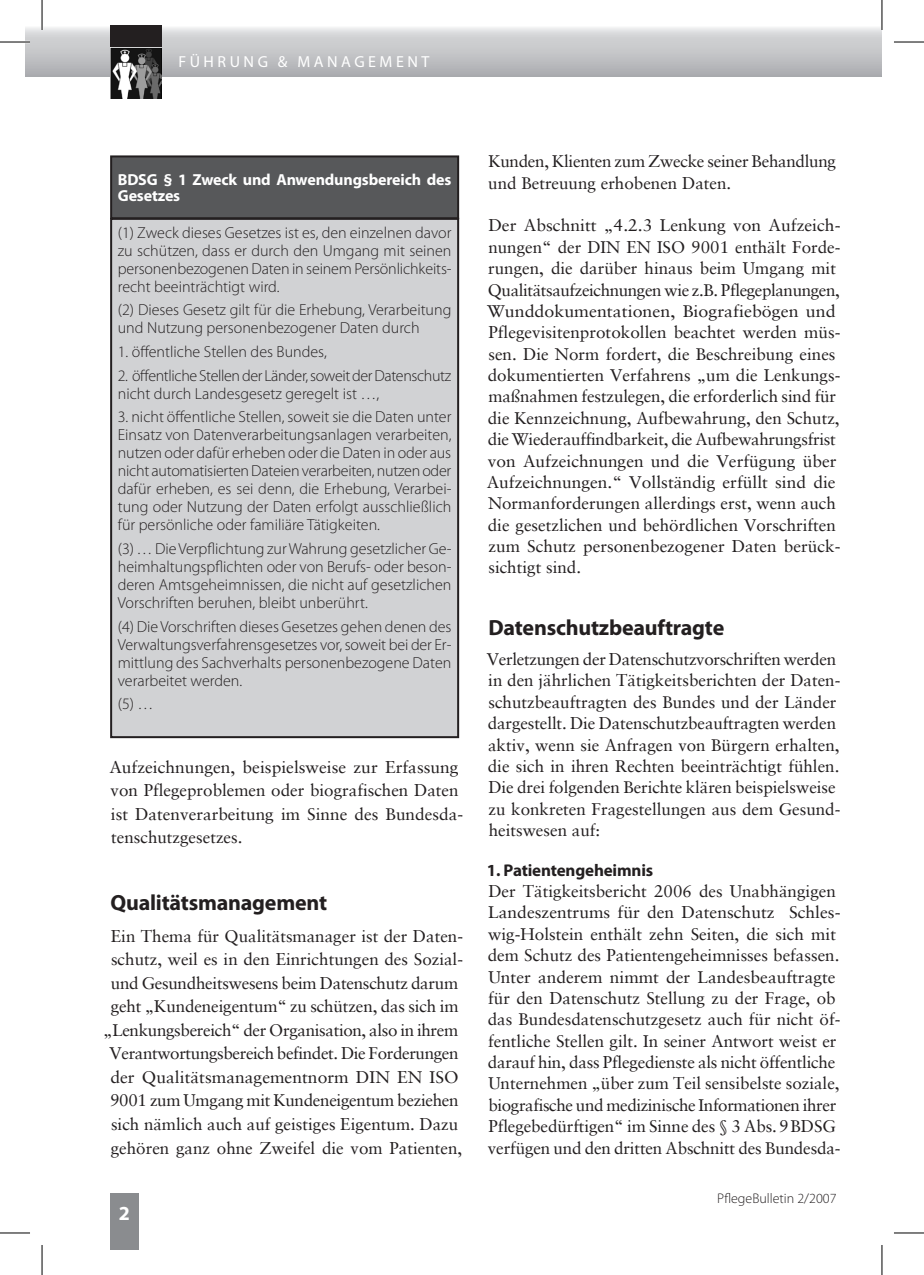
<style>
.page{position:relative;width:924px;height:1275px;background:#fff}
.page>*{position:absolute;margin:0;border:0;box-sizing:border-box;transform-origin:0 0}
.t1{font:700 22px "Myriad Pro";letter-spacing:-.01em;color:#231f20}
.t2{font:17px/21.4px "Sabon";color:#231f20}
.t3{font:700 17px "Myriad Pro";letter-spacing:-.01em;color:#231f20}
.t4{font:300 16px/18px "Myriad Pro";color:#231f20;text-align:justify}
.t5{font:300 16px/18px "Myriad Pro";letter-spacing:-.025em;color:#231f20}
.t6{font:700 16px/16px "Myriad Pro";letter-spacing:-.01em;color:#fff}
.t7{font:16px "Myriad Pro";letter-spacing:.22em;color:#fff}
.t8{font:300 14px "Myriad Pro";color:#231f20}
</style>
<div class="page">
<hr style="left:25px;top:76px;width:856px;height:1px;background:#4b4c4d">
<svg style="left:25px;top:25px;width:856px;height:51px;background:#c7c8ca"></svg>
<div style="left:110px;top:1193px;width:28px;height:57px;background:#8a8c8f"></div>
<div style="left:110px;top:25px;width:51px;height:51px;background:#231f20"></div>
<img style="left:110px;top:48px;width:51px;height:51px">
<div style="left:111px;top:219px;width:347px;height:518px;background:#d1d2d4"></div>
<div style="left:110px;top:218px;width:349px;height:520px;border:2px solid #231f20"></div>
<div style="left:111px;top:156px;width:347px;height:62px;background:#57585a"></div>
<div style="left:110px;top:155px;width:349px;height:64px;border:2px solid #231f20"></div>
<hr style="left:0;top:41px;width:30px;height:2px;background:#fff">
<hr style="left:41px;top:0;width:2px;height:30px;background:#fff">
<hr style="left:880px;top:0;width:2px;height:30px;background:#fff">
<hr style="left:0;top:42px;width:30px;height:1px;background:#000">
<hr style="left:893px;top:42px;width:30px;height:1px;background:#000">
<hr style="left:0;top:1232px;width:30px;height:1px;background:#000">
<hr style="left:893px;top:1232px;width:30px;height:1px;background:#000">
<hr style="left:42px;top:0;width:1px;height:30px;background:#000">
<hr style="left:42px;top:1245px;width:1px;height:30px;background:#000">
<hr style="left:881px;top:0;width:1px;height:30px;background:#000">
<hr style="left:881px;top:1245px;width:1px;height:30px;background:#000">
<p class="t7" style="left:178px;top:52px;width:252px">FÜHRUNG &amp; MANAGEM ENT</p>
<p class="t6" style="left:118px;top:171px;width:335px">BDSG § 1 Zweck und Anwendungsbereich des<br>Gesetzes</p>
<p class="t4" style="left:118px;top:223px;width:335px">(1) Zweck dieses Gesetzes ist es, den einzelnen davor zu schützen, dass er durch den Umgang mit seinen personenbezogenen Daten in seinem Persönlichkeits&shy;recht beeinträchtigt wird.</p>
<p class="t4" style="left:118px;top:301px;width:335px">(2) Dieses Gesetz gilt für die Erhebung, Verarbeitung und Nutzung personenbezogener Daten durch</p>
<p class="t4" style="left:118px;top:342px;width:210px">1. öffentliche Stellen des Bundes,</p>
<p class="t5" style="left:118px;top:366px;width:335px">2. öffentliche Stellen der Länder, soweit der Datenschutz nicht durch Landesgesetz geregelt ist …,</p>
<p class="t4" style="left:118px;top:408px;width:335px">3. nicht öffentliche Stellen, soweit sie die Daten unter Einsatz von Datenverarbeitungsanlagen verarbeiten, nutzen oder dafür erheben oder die Daten in oder aus nicht automatisierten Dateien verarbeiten, nutzen oder dafür erheben, es sei denn, die Erhebung, Verarbei&shy;tung oder Nutzung der Daten erfolgt ausschließlich für persönliche oder familiäre Tätigkeiten.</p>
<p class="t4" style="left:118px;top:539px;width:335px">(3) … Die Verpflichtung zur Wahrung gesetzlicher Ge&shy;heimhaltungspflichten oder von Berufs- oder beson&shy;deren Amtsgeheimnissen, die nicht auf gesetzlichen Vorschriften beruhen, bleibt unberührt.</p>
<p class="t4" style="left:118px;top:617px;width:335px">(4) Die Vorschriften dieses Gesetzes gehen denen des Verwaltungsverfahrensgesetzes vor, soweit bei der Er&shy;mittlung des Sachverhalts personenbezogene Daten verarbeitet werden.</p>
<p class="t4" style="left:118px;top:695px;width:37px">(5) …</p>
<p class="t2" style="left:109px;top:755px;width:355px;line-height:23.6px">Aufzeichnungen, beispielsweise zur Erfassung von Pflegeproblemen oder biografischen Daten ist Datenverarbeitung im Sinne des Bundesda&shy;tenschutzgesetzes.</p>
<p class="t1" style="left:110px;top:887px;width:218px">Qualitätsmanagement</p>
<p class="t2" style="left:103px;top:923px;width:361px;line-height:23.6px;text-align:center">Ein Thema für Qualitätsmanager ist der Daten&shy;schutz, weil es in den Einrichtungen des Sozial&shy;und Gesundheitswesens beim Datenschutz darum geht „Kundeneigentum“ zu schützen, das sich im „Lenkungsbereich“ der Organisation, also in ihrem Verantwortungsbereich befindet. Die Forderungen der Qualitätsmanagementnorm DIN EN ISO 9001 zum Umgang mit Kundeneigentum beziehen sich nämlich auch auf geistiges Eigentum. Dazu gehören ganz ohne Zweifel die vom Patienten,</p>
<p class="t2" style="left:488px;top:151px;width:349px">Kunden, Klienten zum Zwecke seiner Behandlung und Betreuung erhobenen Daten.</p>
<p class="t2" style="left:486px;top:215px;width:355px">Der Abschnitt „4.2.3 Lenkung von Aufzeich&shy;nungen“ der DIN EN ISO 9001 enthält Forde&shy;rungen, die darüber hinaus beim Umgang mit Qualitätsaufzeichnungen wie z.B. Pflegeplanungen, Wunddokumentationen, Biografiebögen und Pflegevisitenprotokollen beachtet werden müs&shy;sen. Die Norm fordert, die Beschreibung eines dokumentierten Verfahrens „um die Lenkungs&shy;maßnahmen festzulegen, die erforderlich sind für die Kennzeichnung, Aufbewahrung, den Schutz, die Wiederauffindbarkeit, die Aufbewahrungsfrist von Aufzeichnungen und die Verfügung über Aufzeichnungen.“ Vollständig erfüllt sind die Normanforderungen allerdings erst, wenn auch die gesetzlichen und behördlichen Vorschriften zum Schutz personenbezogener Daten berück&shy;sichtigt sind.</p>
<p class="t1" style="left:488px;top:613px;width:237px">Datenschutzbeauftragte</p>
<p class="t2" style="left:486px;top:648px;width:355px">Verletzungen der Datenschutzvorschriften werden in den jährlichen Tätigkeitsberichten der Daten&shy;schutzbeauftragten des Bundes und der Länder dargestellt. Die Datenschutzbeauftragten werden aktiv, wenn sie Anfragen von Bürgern erhalten, die sich in ihren Rechten beeinträchtigt fühlen.<br>Die drei folgenden Berichte klären beispielsweise zu konkreten Fragestellungen aus dem Gesund&shy;heitswesen auf:</p>
<p class="t3" style="left:486px;top:859px;width:168px">1 . Patientengeheimnis</p>
<p class="t2" style="left:487px;top:880px;width:354px">Der Tätigkeitsbericht 2006 des Unabhängigen Landeszentrums für den Datenschutz Schles&shy;wig-Holstein enthält zehn Seiten, die sich mit dem Schutz des Patientengeheimnisses befassen.<br>Unter anderem nimmt der Landesbeauftragte für den Datenschutz Stellung zu der Frage, ob das Bundesdatenschutzgesetz auch für nicht öf&shy;fentliche Stellen gilt. In seiner Antwort weist er darauf hin, dass Pflegedienste als nicht öffentliche Unternehmen „über zum Teil sensibelste soziale, biografische und medizinische Informationen ihrer Pflegebedürftigen“ im Sinne des § 3 Abs.9BDSG verfügen und den dritten Abschnitt des Bundesda-</p>
<p class="t8" style="left:717px;top:1189px;width:121px">PflegeBulletin 2/2007</p>
</div>
